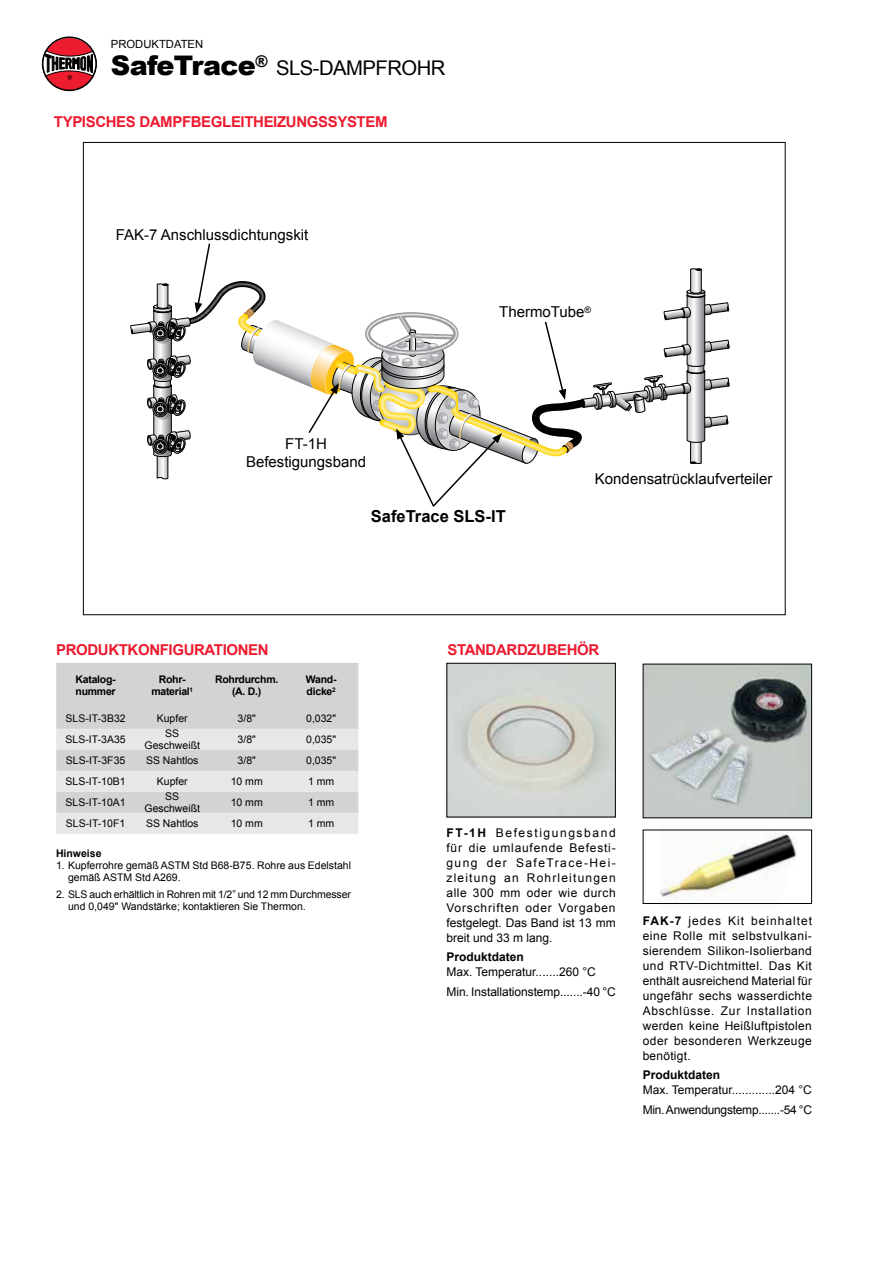
<style>
.page{position:relative;width:893px;height:1263px;background:#fff}
.page>*{position:absolute;margin:0;border:0;box-sizing:border-box;transform-origin:0 0}
.t1{font:20.25px "Arial";letter-spacing:-.025em;color:#000}
.t2{font:700 16.5px "Arial";color:#000}
.t3{font:15px/18px "Arial";color:#000;text-align:center}
.t4{font:700 15px "Arial";letter-spacing:-.025em;color:#ed1b2f}
.t5{font:12px/15px "Arial";color:#000;text-align:justify}
.t6{font:12px/19.5px "Arial";letter-spacing:-.02em;color:#000}
.t7{font:700 12px "Arial";color:#000}
.t8{font:11.25px "Arial";color:#000101}
.t9{font:10.5px/12px "Arial";color:#000}
.t10{font:700 10.5px/12px "Arial";letter-spacing:-.025em;color:#000}
.t11{font:700 10.5px "Arial";color:#000}
.s1{font-weight:900;font-size:27px}
.s2{font-weight:700}
</style>
<div class="page">
<div style="left:43px;top:38px;width:53px;height:53px;background:#ed1c2e;border-radius:50%"></div>
<svg style="left:42px;top:50px;width:55px;height:30px"></svg>
<div style="left:42px;top:36px;width:55px;height:55px;border:2px solid #000;border-radius:50%"></div>
<img style="left:448px;top:665px;width:166px;height:150px">
<div style="left:446px;top:663px;width:170px;height:154px;border:1px solid #000"></div>
<div style="left:56px;top:663px;width:302px;height:66px;background:#d1d3d4"></div>
<svg style="left:56px;top:729px;width:302px;height:105px;background:#dddfe0"></svg>
<img style="left:659px;top:829px;width:138px;height:73px">
<div style="left:643px;top:830px;width:169px;height:74px;border:1px solid #000"></div>
<img style="left:645px;top:666px;width:165px;height:150px">
<svg style="left:130px;top:243px;width:599px;height:264px"></svg>
<p class="t8" style="left:111px;top:37px;width:94px">PRODUKTDATEN</p>
<h1 class="t1" style="left:111px;top:55px;width:336px"><span class="s1">SafeTrace</span><sup>®</sup> SLS-DAMPFROHR</h1>
<p class="t4" style="left:54px;top:112px;width:335px">TYPISCHES DAMPFBEGLEITHEIZUNGSSYSTEM</p>
<p class="t3" style="left:116px;top:225px;width:194px">FAK-7 Anschlussdichtungskit</p>
<p class="t3" style="left:246px;top:435px;width:122px">FT-1H<br>Befestigungsband</p>
<p class="t3" style="left:499px;top:303px;width:93px">ThermoTube<sup>®</sup></p>
<p class="t3" style="left:595px;top:470px;width:179px">Kondensatrücklaufverteiler</p>
<h2 class="t2" style="left:371px;top:505px;width:136px">SafeTrace SLS-IT</h2>
<p class="t4" style="left:56px;top:640px;width:214px">PRODUKTKONFIGURATIONEN</p>
<p class="t4" style="left:447px;top:640px;width:153px">STANDARDZUBEHÖR</p>
<p class="t10" style="left:76px;top:674px;width:42px">Katalog&shy;nummer</p>
<p class="t10" style="left:151px;top:674px;width:43px;text-align:center">Rohr&shy;material<sup>1</sup></p>
<p class="t10" style="left:215px;top:674px;width:65px;text-align:center">Rohrdurchm. (A. D.)</p>
<p class="t10" style="left:306px;top:674px;width:32px">Wand&shy;dicke<sup>2</sup></p>
<p class="t9" style="left:66px;top:713px;width:62px">SLS-IT-3B32</p>
<p class="t9" style="left:157px;top:713px;width:32px">Kupfer</p>
<p class="t9" style="left:238px;top:713px;width:20px">3/8"</p>
<p class="t9" style="left:306px;top:713px;width:31px">0,032"</p>
<p class="t9" style="left:66px;top:734px;width:62px">SLS-IT-3A35</p>
<p class="t9" style="left:145px;top:728px;width:57px;text-align:center">SS<br>Geschweißt</p>
<p class="t9" style="left:238px;top:734px;width:20px">3/8"</p>
<p class="t9" style="left:306px;top:734px;width:31px">0,035"</p>
<p class="t9" style="left:66px;top:755px;width:61px">SLS-IT-3F35</p>
<p class="t9" style="left:146px;top:755px;width:54px">SS Nahtlos</p>
<p class="t9" style="left:238px;top:755px;width:20px">3/8"</p>
<p class="t9" style="left:306px;top:755px;width:31px">0,035"</p>
<p class="t9" style="left:66px;top:776px;width:62px">SLS-IT-10B1</p>
<p class="t9" style="left:157px;top:776px;width:32px">Kupfer</p>
<p class="t9" style="left:231px;top:776px;width:34px">10 mm</p>
<p class="t9" style="left:308px;top:776px;width:28px">1 mm</p>
<p class="t9" style="left:66px;top:797px;width:62px">SLS-IT-10A1</p>
<p class="t9" style="left:145px;top:791px;width:57px;text-align:center">SS<br>Geschweißt</p>
<p class="t9" style="left:231px;top:797px;width:34px">10 mm</p>
<p class="t9" style="left:308px;top:797px;width:28px">1 mm</p>
<p class="t9" style="left:66px;top:818px;width:61px">SLS-IT-10F1</p>
<p class="t9" style="left:146px;top:818px;width:54px">SS Nahtlos</p>
<p class="t9" style="left:231px;top:818px;width:34px">10 mm</p>
<p class="t9" style="left:308px;top:818px;width:28px">1 mm</p>
<p class="t11" style="left:56px;top:847px;width:47px">Hinweise</p>
<p class="t9" style="left:68px;top:860px;width:284px;text-indent:-12px">1. Kupferrohre gemäß ASTM Std B68-B75. Rohre aus Edelstahl gemäß ASTM Std A269.</p>
<p class="t9" style="left:68px;top:888px;width:284px;text-indent:-12px">2. SLS auch erhältlich in Rohren mit 1/2” und 12 mm Durchmesser und 0,049" Wandstärke; kontaktieren Sie Thermon.</p>
<p class="t5" style="left:446px;top:825px;width:171px"><span class="s2">FT-1H</span> Befestigungsband für die umlaufende Befesti&shy;gung der SafeTrace-Hei&shy;zleitung an Rohrleitungen alle 300 mm oder wie durch Vorschriften oder Vorgaben festgelegt. Das Band ist 13 mm breit und 33 m lang.</p>
<p class="t7" style="left:446px;top:949px;width:79px">Produktdaten</p>
<p class="t5" style="left:446px;top:962px;width:171px;line-height:19.5px">Max. Temperatur.......260 °C<br>Min. Installationstemp.......-40 °C</p>
<p class="t5" style="left:643px;top:913px;width:171px"><span class="s2">FAK-7</span> jedes Kit beinhaltet eine Rolle mit selbstvulkani&shy;sierendem Silikon-Isolierband und RTV-Dichtmittel. Das Kit enthält ausreichend Material für ungefähr sechs wasserdichte Abschlüsse. Zur Installation werden keine Heißluftpistolen oder besonderen Werkzeuge benötigt.</p>
<p class="t7" style="left:643px;top:1067px;width:79px">Produktdaten</p>
<p class="t6" style="left:643px;top:1080px;width:171px">Max. Temperatur.............204 °C<br>Min. Anwendungstemp.......-54 °C</p>
</div>
